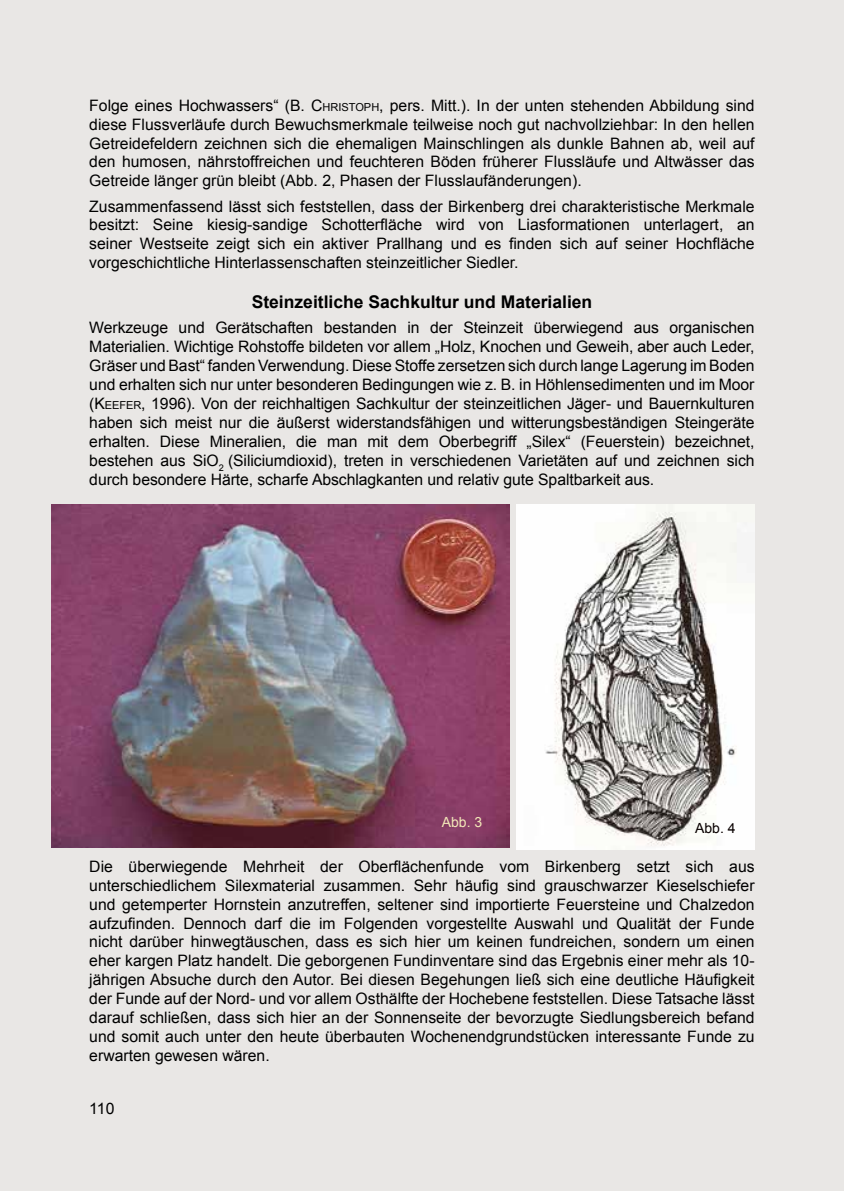
<style>
.page{position:relative;width:844px;height:1191px;background:#fff}
.page>*{position:absolute;margin:0;border:0;box-sizing:border-box;transform-origin:0 0}
.t1{font:700 17.5px "Arial";color:#000}
.t2{font:15.75px/18.9px "Arial";color:#000;text-align:justify}
.t3{font:14px "Arial";color:#f3e8b9}
.t4{font:14px "Arial";color:#080000}
.s1{font-style:inherit}
.s2{font-size:11.03px}
</style>
<div class="page">
<div style="left:0;top:0;width:843px;height:1191px;background:#e9e7e5"></div>
<img style="left:52px;top:504px;width:457px;height:343px">
<img style="left:516px;top:504px;width:238px;height:345px">
<p class="t2" style="left:89px;top:96px;width:666px">Folge eines Hochwassers“ (B. <span class="s1">C</span><span class="s2">HRISTOPH</span><span class="s1">,</span> pers. Mitt.). In der unten stehenden Abbildung sind diese Flussverläufe durch Bewuchsmerkmale teilweise noch gut nachvollziehbar: In den hellen Getreidefeldern zeichnen sich die ehemaligen Mainschlingen als dunkle Bahnen ab, weil auf den humosen, nährstoffreichen und feuchteren Böden früherer Flussläufe und Altwässer das Getreide länger grün bleibt (Abb. 2, Phasen der Flusslaufänderungen).</p>
<p class="t2" style="left:89px;top:197px;width:666px">Zusammenfassend lässt sich feststellen, dass der Birkenberg drei charakteristische Merkmale besitzt: Seine kiesig-sandige Schotterfläche wird von Liasformationen unterlagert, an seiner Westseite zeigt sich ein aktiver Prallhang und es finden sich auf seiner Hochfläche vorgeschichtliche Hinterlassenschaften steinzeitlicher Siedler.</p>
<p class="t1" style="left:251px;top:290px;width:342px">Steinzeitliche Sachkultur und Materialien</p>
<p class="t2" style="left:89px;top:318px;width:666px">Werkzeuge und Gerätschaften bestanden in der Steinzeit überwiegend aus organischen Materialien. Wichtige Rohstoffe bildeten vor allem „Holz, Knochen und Geweih, aber auch Leder, Gräser und Bast“ fanden Verwendung. Diese Stoffe zersetzen sich durch lange Lagerung im Boden und erhalten sich nur unter besonderen Bedingungen wie z. B. in Höhlensedimenten und im Moor <span class="s1">(K</span><span class="s2">EEFER</span><span class="s1">,</span> 1996). Von der reichhaltigen Sachkultur der steinzeitlichen Jäger- und Bauernkulturen haben sich meist nur die äußerst widerstandsfähigen und witterungsbeständigen Steingeräte erhalten. Diese Mineralien, die man mit dem Oberbegriff „Silex“ (Feuerstein) bezeichnet, bestehen aus SiO<sub>2</sub> (Siliciumdioxid), treten in verschiedenen Varietäten auf und zeichnen sich durch besondere Härte, scharfe Abschlagkanten und relativ gute Spaltbarkeit aus.</p>
<p class="t3" style="left:441px;top:813px;width:42px">Abb. 3</p>
<p class="t4" style="left:695px;top:818px;width:42px">Abb. 4</p>
<p class="t2" style="left:89px;top:857px;width:666px">Die überwiegende Mehrheit der Oberflächenfunde vom Birkenberg setzt sich aus unterschiedlichem Silexmaterial zusammen. Sehr häufig sind grauschwarzer Kieselschiefer und getemperter Hornstein anzutreffen, seltener sind importierte Feuersteine und Chalzedon aufzufinden. Dennoch darf die im Folgenden vorgestellte Auswahl und Qualität der Funde nicht darüber hinwegtäuschen, dass es sich hier um keinen fundreichen, sondern um einen eher kargen Platz handelt. Die geborgenen Fundinventare sind das Ergebnis einer mehr als 10- jährigen Absuche durch den Autor. Bei diesen Begehungen ließ sich eine deutliche Häufigkeit der Funde auf der Nord- und vor allem Osthälfte der Hochebene feststellen. Diese Tatsache lässt darauf schließen, dass sich hier an der Sonnenseite der bevorzugte Siedlungsbereich befand und somit auch unter den heute überbauten Wochenendgrundstücken interessante Funde zu erwarten gewesen wären.</p>
<p class="t2" style="left:89px;top:1098px;width:27px">110</p>
</div>
